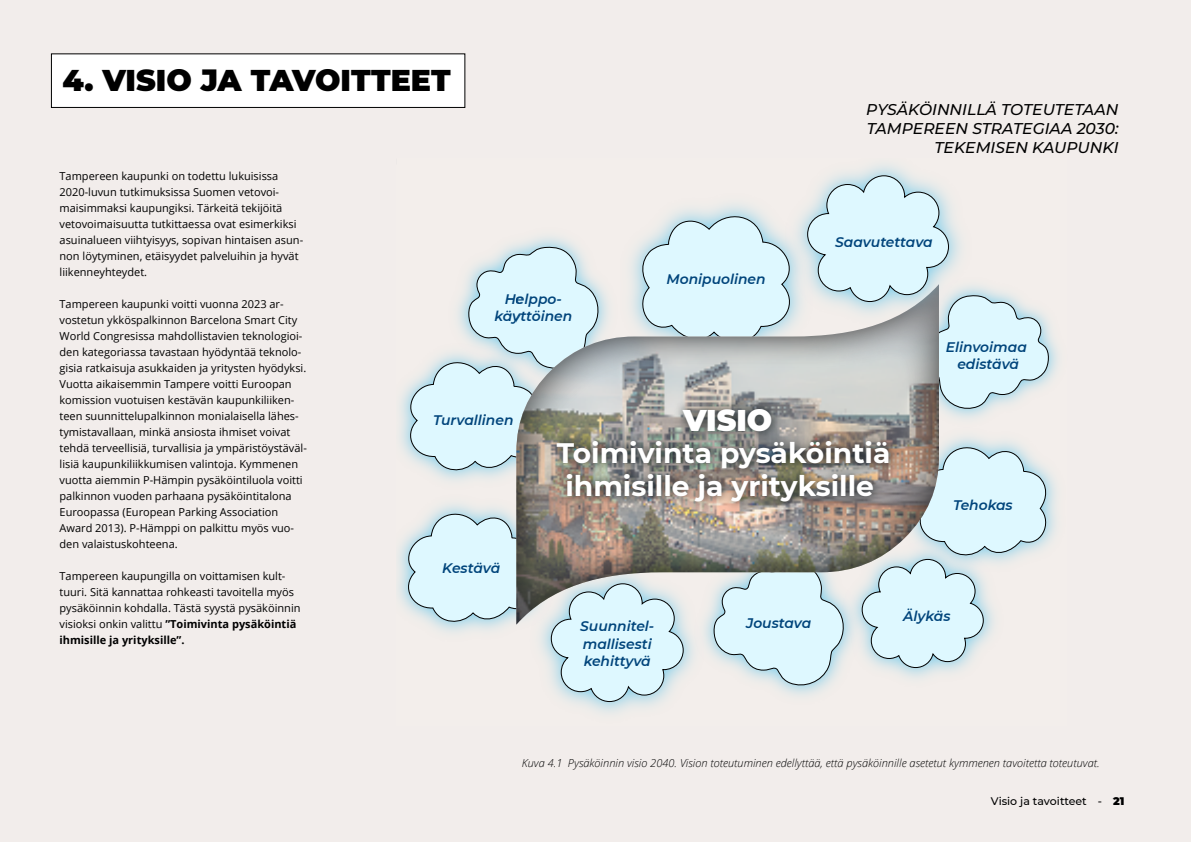
<style>
.page{position:relative;width:1191px;height:842px;background:#f2edeb}
.page>*{position:absolute;margin:0;border:0;box-sizing:border-box;transform-origin:0 0}
.t1{font:900 30px "Montserrat";color:#000}
.t2{font:900 30px "Montserrat";color:#fff}
.t3{font:700 28.1px/32.4px "Montserrat";color:#fff;text-align:center}
.t4{font:italic 500 15.6px/18.8px "Montserrat";color:#000;text-align:right}
.t5{font:italic 600 13.9px/17.1px "Montserrat";color:#00447b;text-align:center}
.t6{font:11px/16px "Open Sans";color:#000}
.Kuvateksti{font:italic 300 11px "Open Sans";color:#000}
.t7{font:500 11px "Montserrat";color:#000}
.s1{font-weight:700}
.s2{font-weight:900}
</style>
<div class="page">
<div style="left:51px;top:54px;width:414px;height:53px;background:#fff"></div>
<div style="left:51px;top:53px;width:414px;height:55px;border:1px solid #000"></div>
<svg style="left:550px;top:625px;width:134px;height:77px;background:#d6edf4"></svg>
<img style="left:398px;top:504px;width:160px;height:141px">
<svg style="left:400px;top:507px;width:116px;height:118px;background:#d7edf3"></svg>
<svg style="left:712px;top:625px;width:126px;height:64px"></svg>
<svg style="left:633px;top:209px;width:147px;height:75px"></svg>
<svg style="left:402px;top:246px;width:199px;height:228px"></svg>
<svg style="left:516px;top:284px;width:423px;height:341px;background:#b4bcbb"></svg>
<img style="left:542px;top:391px;width:371px;height:127px">
<img style="left:780px;top:165px;width:129px;height:164px">
<svg style="left:806px;top:175px;width:244px;height:237px"></svg>
<img style="left:838px;top:536px;width:123px;height:142px">
<svg style="left:861px;top:441px;width:192px;height:227px"></svg>
<h1 class="t1" style="left:62px;top:58px;width:390px">4. VISIO JA TAVOITTEET</h1>
<h3 class="t4" style="left:866px;top:99px;width:254px">PYSÄKÖINNILLÄ TOTEUTETAAN<br>TAMPEREEN STRATEGIAA 2030:<br>TEKEMISEN KAUPUNKI</h3>
<p class="t6" style="left:60px;top:168px;width:245px">Tampereen kaupunki on todettu lukuisissa 2020-luvun tutkimuksissa Suomen vetovoi&shy;maisimmaksi kaupungiksi. Tärkeitä tekijöitä vetovoimaisuutta tutkittaessa ovat esimerkiksi asuinalueen viihtyisyys, sopivan hintaisen asun&shy;non löytyminen, etäisyydet palveluihin ja hyvät liikenneyhteydet.</p>
<p class="t6" style="left:60px;top:296px;width:249px">Tampereen kaupunki voitti vuonna 2023 ar&shy;vostetun ykköspalkinnon Barcelona Smart City World Congresissa mahdollistavien teknologioi&shy;den kategoriassa tavastaan hyödyntää teknolo&shy;gisia ratkaisuja asukkaiden ja yritysten hyödyksi.<br>Vuotta aikaisemmin Tampere voitti Euroopan komission vuotuisen kestävän kaupunkiliiken&shy;teen suunnittelupalkinnon monialaisella lähes&shy;tymistavallaan, minkä ansiosta ihmiset voivat tehdä terveellisiä, turvallisia ja ympäristöystäväl&shy;lisiä kaupunkiliikkumisen valintoja. Kymmenen vuotta aiemmin P-Hämpin pysäköintiluola voitti palkinnon vuoden parhaana pysäköintitalona Euroopassa (European Parking Association Award 2013). P-Hämppi on palkittu myös vuo&shy;den valaistuskohteena.</p>
<p class="t6" style="left:60px;top:568px;width:242px">Tampereen kaupungilla on voittamisen kult&shy;tuuri. Sitä kannattaa rohkeasti tavoitella myös pysäköinnin kohdalla. Tästä syystä pysäköinnin visioksi onkin valittu <span class="s1">”Toimivinta pysäköintiä ihmisille ja yrityksille”.</span></p>
<p class="t5" style="left:494px;top:290px;width:79px">Helppo&shy;käyttöinen</p>
<p class="t5" style="left:666px;top:270px;width:101px">Monipuolinen</p>
<p class="t5" style="left:835px;top:233px;width:99px">Saavutettava</p>
<p class="t5" style="left:945px;top:338px;width:83px">Elinvoimaa edistävä</p>
<p class="t5" style="left:433px;top:411px;width:82px">Turvallinen</p>
<p class="t2" style="left:683px;top:398px;width:91px">VISIO</p>
<p class="t3" style="left:557px;top:436px;width:335px">Toimivinta pysäköintiä ihmisille ja yrityksille</p>
<p class="t5" style="left:953px;top:496px;width:61px">Tehokas</p>
<p class="t5" style="left:442px;top:559px;width:59px">Kestävä</p>
<p class="t5" style="left:580px;top:617px;width:76px;text-align:left">Suunnitel&shy;mallisesti kehittyvä</p>
<p class="t5" style="left:746px;top:614px;width:67px">Joustava</p>
<p class="t5" style="left:903px;top:607px;width:49px">Älykäs</p>
<p class="Kuvateksti" style="left:522px;top:755px;width:579px">Kuva 4.1 Pysäköinnin visio 2040. Vision toteutuminen edellyttää, että pysäköinnille asetetut kymmenen tavoitetta toteutuvat.</p>
<p class="t7" style="left:991px;top:793px;width:135px">Visio ja tavoitteet - <span class="s2">21</span></p>
</div>
